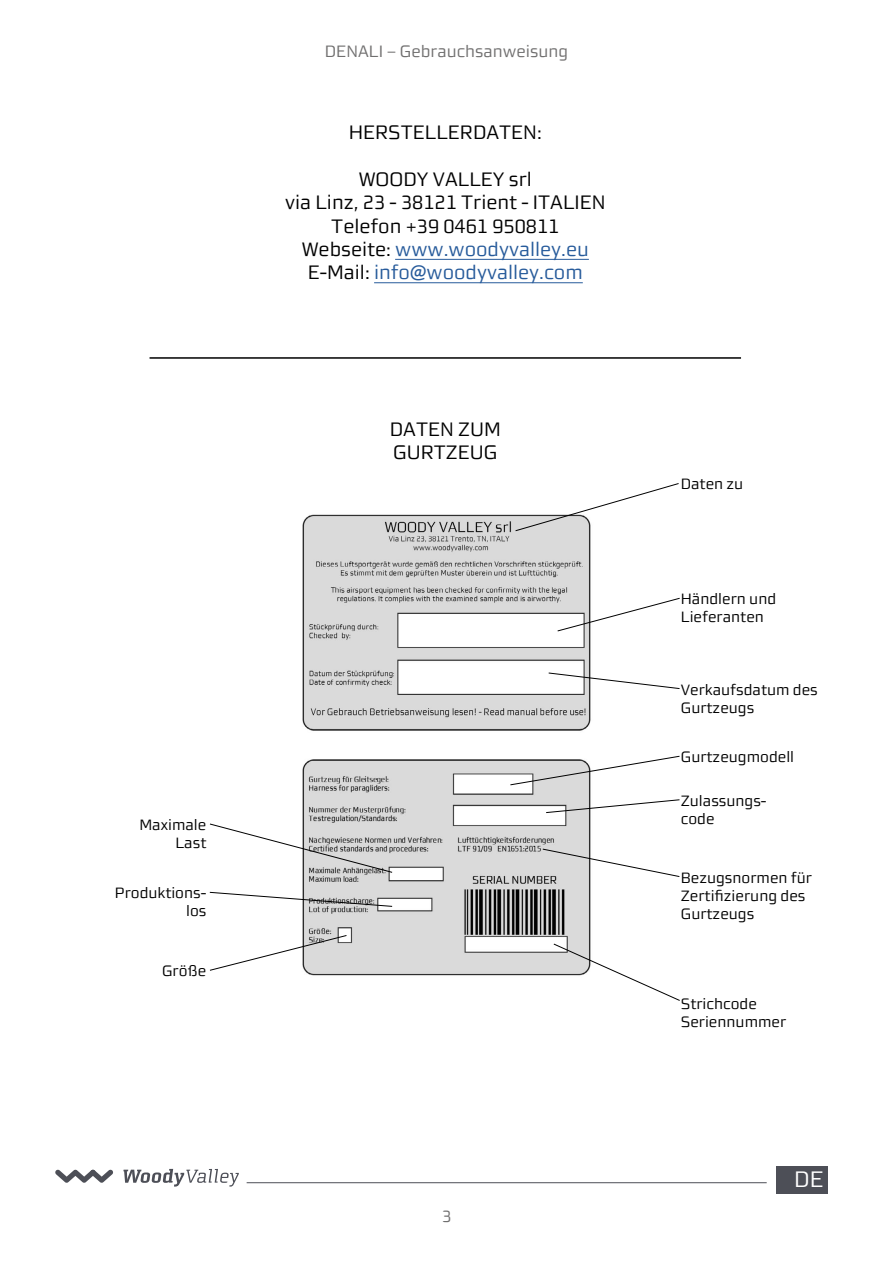
<style>
.page{position:relative;width:893px;height:1263px;background:#fff}
.page>*{position:absolute;margin:0;border:0;box-sizing:border-box;transform-origin:0 0}
.t1{font:22.5px "Morgan Sans Lining";color:#fff}
.t2{font:19.5px/23.4px "Morgan Sans Lining";color:#000;text-align:center}
.t3{font:16.5px "Morgan Sans Lining";color:#706f6f}
.t4{font:15px/18px "Morgan Sans Lining";color:#000}
.s1{color:#275b9b}
</style>
<div class="page">
<hr style="left:247px;top:1182px;width:520px;height:1px;background:#4d4f57">
<svg style="left:123px;top:1169px;width:116px;height:17px"></svg>
<svg style="left:55px;top:1169px;width:58px;height:14px"></svg>
<div style="left:776px;top:1166px;width:51px;height:28px;background:#4d4f57"></div>
<hr style="left:395px;top:259px;width:194px;height:1px;background:#275b9b">
<hr style="left:374px;top:282px;width:209px;height:1px;background:#275b9b">
<hr style="left:150px;top:357px;width:591px;height:2px;background:#000">
<img style="left:302px;top:514px;width:289px;height:462px">
<svg style="left:515px;top:483px;width:164px;height:49px"></svg>
<svg style="left:510px;top:755px;width:170px;height:31px"></svg>
<svg style="left:209px;top:891px;width:184px;height:16px"></svg>
<svg style="left:557px;top:597px;width:123px;height:35px"></svg>
<svg style="left:545px;top:799px;width:135px;height:14px"></svg>
<svg style="left:210px;top:934px;width:137px;height:37px"></svg>
<svg style="left:548px;top:672px;width:132px;height:17px"></svg>
<svg style="left:209px;top:823px;width:184px;height:50px"></svg>
<svg style="left:553px;top:943px;width:127px;height:58px"></svg>
<svg style="left:542px;top:848px;width:138px;height:29px"></svg>
<p class="t4" style="left:139px;top:815px;width:68px;text-align:right">Maximale<br>Last</p>
<p class="t4" style="left:115px;top:883px;width:93px;text-align:right">Produktions&shy;los</p>
<p class="t4" style="left:162px;top:961px;width:46px">Größe</p>
<p class="t3" style="left:325px;top:41px;width:245px">DENALI – Gebrauchsanweisung</p>
<h2 class="t2" style="left:349px;top:120px;width:195px">HERSTELLERDATEN:</h2>
<h2 class="t2" style="left:285px;top:167px;width:322px">WOODY VALLEY srl<br>via Linz, 23 - 38121 Trient - ITALIEN<br>Telefon +39 0461 950811<br>Webseite: <span class="s1">www.woodyvalley.eu<br></span>E-Mail: <span class="s1">info@woodyvalley.com</span></h2>
<h2 class="t2" style="left:390px;top:417px;width:112px;text-align:left">DATEN ZUM<br>GURTZEUG</h2>
<p class="t3" style="left:442px;top:1207px;width:11px">3</p>
<p class="t4" style="left:681px;top:475px;width:64px">Daten zu</p>
<p class="t4" style="left:681px;top:590px;width:97px">Händlern und<br>Lieferanten</p>
<p class="t4" style="left:681px;top:680px;width:138px">Verkaufsdatum des<br>Gurtzeugs</p>
<p class="t4" style="left:681px;top:748px;width:115px">Gurtzeugmodell</p>
<p class="t4" style="left:681px;top:792px;width:87px">Zulassungs&shy;code</p>
<p class="t4" style="left:681px;top:869px;width:133px">Bezugsnormen für<br>Zertifizierung des<br>Gurtzeugs</p>
<p class="t4" style="left:681px;top:994px;width:107px">Strichcode<br>Seriennummer</p>
<h1 class="t1" style="left:794px;top:1166px;width:31px">DE</h1>
</div>
